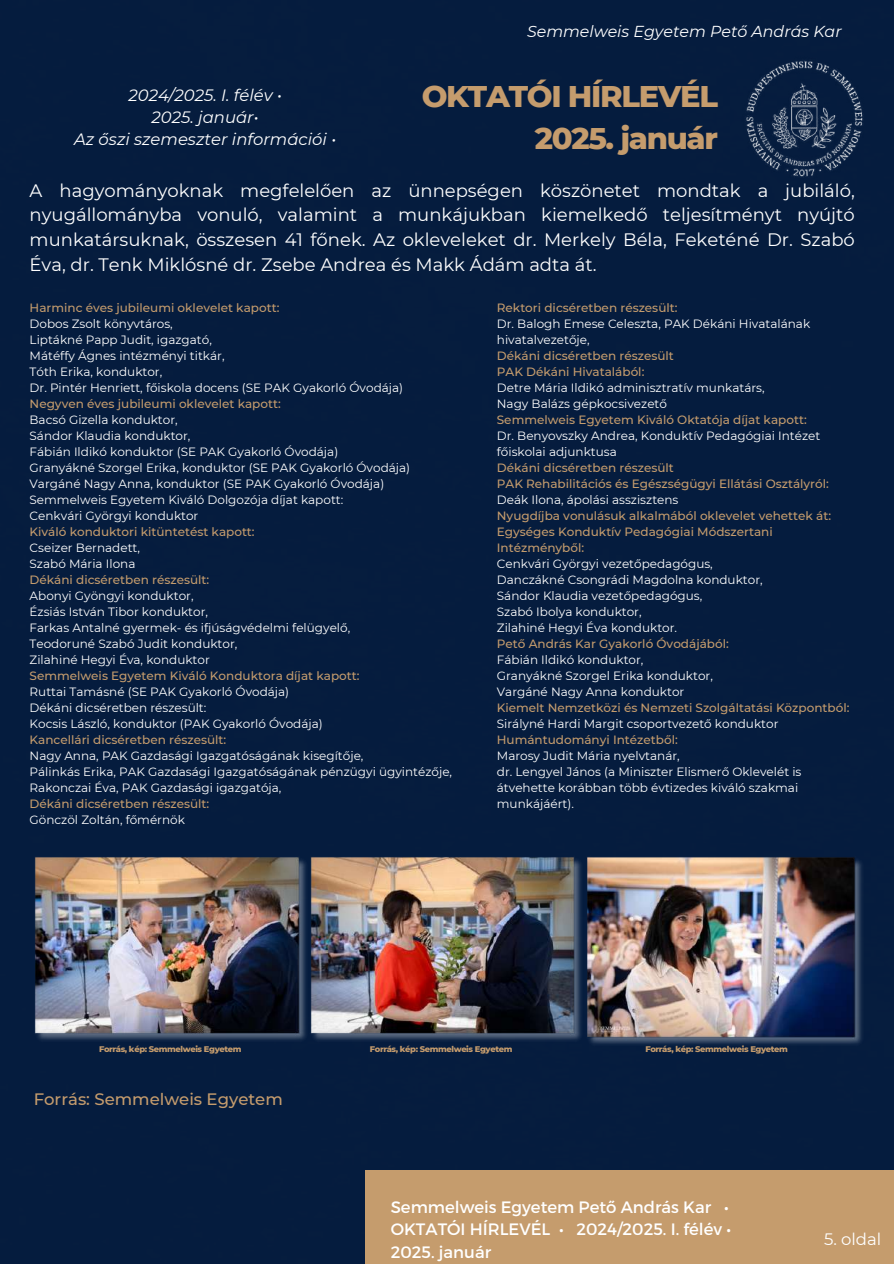
<style>
.page{position:relative;width:894px;height:1264px;background:#fff}
.page>*{position:absolute;margin:0;border:0;box-sizing:border-box;transform-origin:0 0}
.t1{font:800 30.45px/42.5px "Montserrat";letter-spacing:-.045em;color:#c59c6d;text-align:right}
.t2{font:18px/24.8px "Montserrat";color:#fff;text-align:justify}
.t3{font:16.5px/22.5px "Montserrat";color:#fff}
.t4{font:italic 16.5px/22.4px "Montserrat";color:#fff;text-align:center}
.t5{font:500 16.5px "Montserrat";color:#c59c6d}
.t6{font:italic 15.9px "Montserrat";color:#fff}
.t7{font:12px/16px "Montserrat";color:#fff}
.t8{font:500 12px/16px "Montserrat";color:#c59c6d}
.t9{font:800 8.4px "Montserrat";letter-spacing:-.045em;color:#c59c6d}
</style>
<div class="page">
<div style="left:0;top:0;width:893px;height:1263px;background:#051c3e"></div>
<div style="left:365px;top:1170px;width:528px;height:93px;background:#c59c6d"></div>
<img style="left:730px;top:45px;width:147px;height:146px">
<img style="left:581px;top:855px;width:288px;height:193px">
<img style="left:313px;top:855px;width:275px;height:189px">
<img style="left:30px;top:855px;width:283px;height:189px">
<h3 class="t6" style="left:527px;top:21px;width:316px">Semmelweis Egyetem Pető András Kar</h3>
<h1 class="t1" style="left:421px;top:75px;width:297px">OKTATÓI HÍRLEVÉL<br>2025. január</h1>
<h3 class="t4" style="left:74px;top:84px;width:263px">2024/2025. I. félév •<br>2025. január•<br>Az őszi szemeszter információi •</h3>
<p class="t2" style="left:30px;top:178px;width:826px">A hagyományoknak megfelelően az ünnepségen köszönetet mondtak a jubiláló, nyugállományba vonuló, valamint a munkájukban kiemelkedő teljesítményt nyújtó munkatársuknak, összesen 41 főnek. Az okleveleket dr. Merkely Béla, Feketéné Dr. Szabó Éva, dr. Tenk Miklósné dr. Zsebe Andrea és Makk Ádám adta át.</p>
<p class="t8" style="left:30px;top:299px;width:251px">Harminc éves jubileumi oklevelet kapott:</p>
<p class="t7" style="left:30px;top:315px;width:375px">Dobos Zsolt könyvtáros,<br>Liptákné Papp Judit, igazgató,<br>Mátéffy Ágnes intézményi titkár,<br>Tóth Erika, konduktor,<br>Dr. Pintér Henriett, főiskola docens (SE PAK Gyakorló Óvodája)</p>
<p class="t8" style="left:30px;top:395px;width:252px">Negyven éves jubileumi oklevelet kapott:</p>
<p class="t7" style="left:30px;top:411px;width:382px">Bacsó Gizella konduktor,<br>Sándor Klaudia konduktor,<br>Fábián Ildikó konduktor (SE PAK Gyakorló Óvodája)<br>Granyákné Szorgel Erika, konduktor (SE PAK Gyakorló Óvodája)<br>Vargáné Nagy Anna, konduktor (SE PAK Gyakorló Óvodája)<br>Semmelweis Egyetem Kiváló Dolgozója díjat kapott:<br>Cenkvári Györgyi konduktor</p>
<p class="t8" style="left:30px;top:523px;width:226px">Kiváló konduktori kitüntetést kapott:</p>
<p class="t7" style="left:30px;top:539px;width:112px">Cseizer Bernadett,<br>Szabó Mária Ilona</p>
<p class="t8" style="left:30px;top:571px;width:181px">Dékáni dicséretben részesült:</p>
<p class="t7" style="left:30px;top:587px;width:322px">Abonyi Gyöngyi konduktor,<br>Ézsiás István Tibor konduktor,<br>Farkas Antalné gyermek- és ifjúságvédelmi felügyelő, Teodoruné Szabó Judit konduktor,<br>Zilahiné Hegyi Éva, konduktor</p>
<p class="t8" style="left:30px;top:667px;width:331px">Semmelweis Egyetem Kiváló Konduktora díjat kapott:</p>
<p class="t7" style="left:30px;top:683px;width:294px">Ruttai Tamásné (SE PAK Gyakorló Óvodája)<br>Dékáni dicséretben részesült:<br>Kocsis László, konduktor (PAK Gyakorló Óvodája)</p>
<p class="t8" style="left:30px;top:731px;width:198px">Kancellári dicséretben részesült:</p>
<p class="t7" style="left:30px;top:747px;width:424px">Nagy Anna, PAK Gazdasági Igazgatóságának kisegítője,<br>Pálinkás Erika, PAK Gazdasági Igazgatóságának pénzügyi ügyintézője,<br>Rakonczai Éva, PAK Gazdasági igazgatója,</p>
<p class="t8" style="left:30px;top:795px;width:181px">Dékáni dicséretben részesült:</p>
<p class="t7" style="left:30px;top:811px;width:157px">Gönczöl Zoltán, főmérnök</p>
<p class="t8" style="left:496px;top:299px;width:182px">Rektori dicséretben részesült:</p>
<p class="t7" style="left:496px;top:315px;width:315px">Dr. Balogh Emese Celeszta, PAK Dékáni Hivatalának hivatalvezetője,</p>
<p class="t8" style="left:496px;top:347px;width:178px">Dékáni dicséretben részesült<br>PAK Dékáni Hivatalából:</p>
<p class="t7" style="left:496px;top:379px;width:269px">Detre Mária Ildikó adminisztratív munkatárs,<br>Nagy Balázs gépkocsivezető</p>
<p class="t8" style="left:496px;top:411px;width:311px">Semmelweis Egyetem Kiváló Oktatója díjat kapott:</p>
<p class="t7" style="left:496px;top:427px;width:325px">Dr. Benyovszky Andrea, Konduktív Pedagógiai Intézet főiskolai adjunktusa</p>
<p class="t8" style="left:496px;top:459px;width:333px">Dékáni dicséretben részesült<br>PAK Rehabilitációs és Egészségügyi Ellátási Osztályról:</p>
<p class="t7" style="left:496px;top:491px;width:183px">Deák Ilona, ápolási asszisztens</p>
<p class="t8" style="left:496px;top:507px;width:335px">Nyugdíjba vonulásuk alkalmából oklevelet vehettek át:<br>Egységes Konduktív Pedagógiai Módszertani<br>Intézményből:</p>
<p class="t7" style="left:496px;top:555px;width:267px">Cenkvári Györgyi vezetőpedagógus, Danczákné Csongrádi Magdolna konduktor, Sándor Klaudia vezetőpedagógus,<br>Szabó Ibolya konduktor,<br>Zilahiné Hegyi Éva konduktor.</p>
<p class="t8" style="left:496px;top:635px;width:233px">Pető András Kar Gyakorló Óvodájából:</p>
<p class="t7" style="left:496px;top:651px;width:217px">Fábián Ildikó konduktor,<br>Granyákné Szorgel Erika konduktor,<br>Vargáné Nagy Anna konduktor</p>
<p class="t8" style="left:496px;top:699px;width:354px">Kiemelt Nemzetközi és Nemzeti Szolgáltatási Központból:</p>
<p class="t7" style="left:496px;top:715px;width:283px">Sirályné Hardi Margit csoportvezető konduktor</p>
<p class="t8" style="left:496px;top:731px;width:182px">Humántudományi Intézetből:</p>
<p class="t7" style="left:496px;top:747px;width:306px">Marosy Judit Mária nyelvtanár,<br>dr. Lengyel János (a Miniszter Elismerő Oklevelét is átvehette korábban több évtizedes kiváló szakmai munkájáért).</p>
<p class="t9" style="left:99px;top:1043px;width:144px">Forrás, kép: Semmelweis Egyetem</p>
<p class="t9" style="left:370px;top:1043px;width:144px">Forrás, kép: Semmelweis Egyetem</p>
<p class="t9" style="left:645px;top:1043px;width:144px">Forrás, kép: Semmelweis Egyetem</p>
<h3 class="t5" style="left:34px;top:1089px;width:250px">Forrás: Semmelweis Egyetem</h3>
<h3 class="t3" style="left:390px;top:1194px;width:342px">Semmelweis Egyetem Pető András Kar •<br>OKTATÓI HÍRLEVÉL • 2024/2025. I. félév •<br>2025. január</h3>
<h3 class="t3" style="left:823px;top:1227px;width:59px">5. oldal</h3>
</div>
